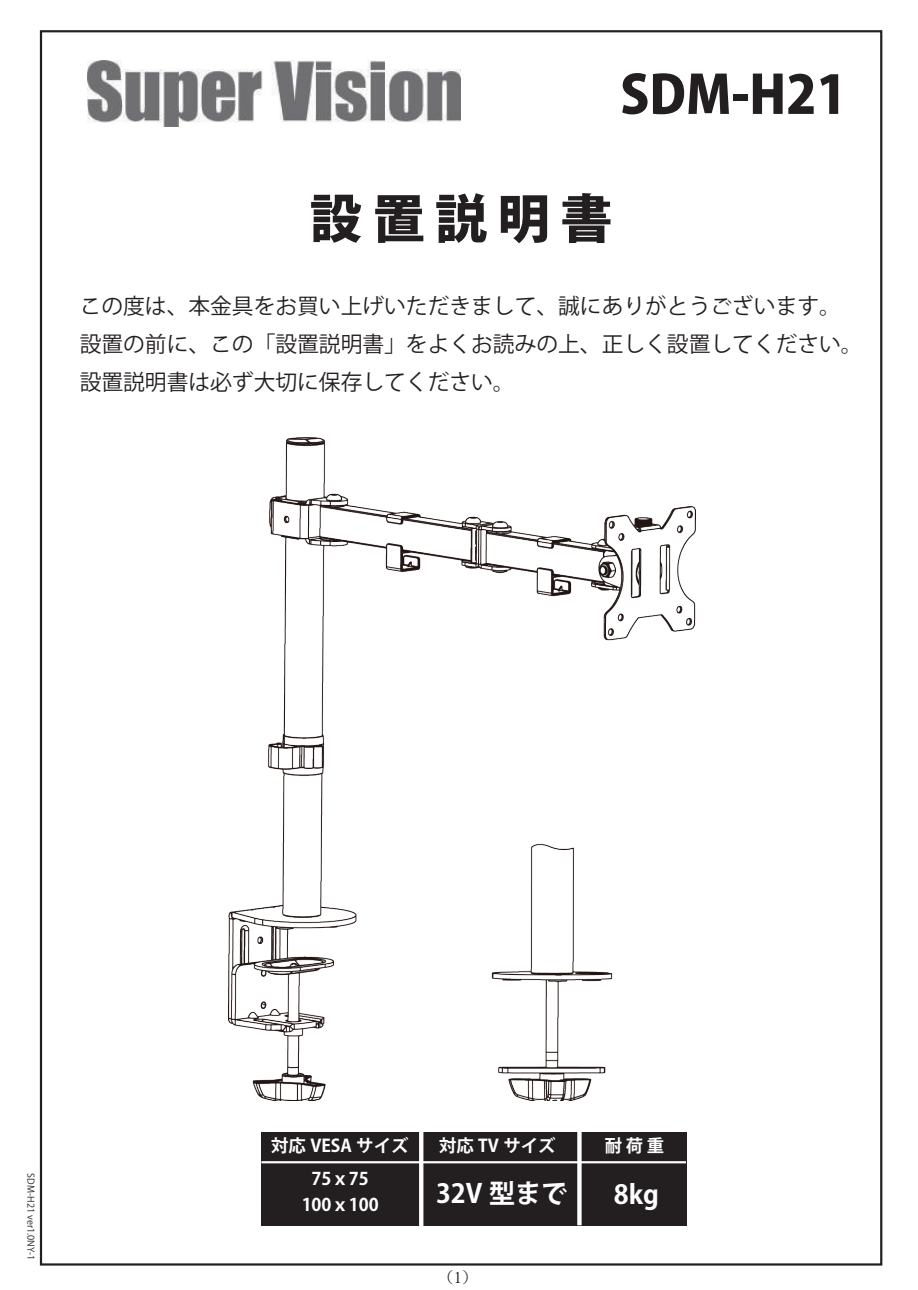
<style>
.page{position:relative;width:918px;height:1290px;background:#fff}
.page>*{position:absolute;margin:0;border:0;box-sizing:border-box;transform-origin:0 0}
.t1{font:800 52.2px "Koz Go Pro";letter-spacing:.1em;color:#231f20}
.t2{font:700 26.1px "Koz Go Pro";color:#fff}
.t3{font:21.75px/38.1px "Koz Go Pro";color:#231f20}
.t4{font:700 17.4px/26.1px "Koz Go Pro";color:#fff;text-align:center}
.t5{font:15.45px "Koz Min Pro";color:#231f20}
.t6{font:9.3px "Koz Go Pro";color:#231f20}
</style>
<div class="page">
<div style="left:261px;top:1132px;width:426px;height:93px;background:#231f20"></div>
<svg style="left:419px;top:1132px;width:4px;height:94px"></svg>
<div style="left:577px;top:1131px;width:5px;height:94px;background:#fff"></div>
<hr style="left:261px;top:1161px;width:425px;height:2px;background:#fff">
<img style="left:229px;top:438px;width:467px;height:663px">
<img style="left:88px;top:61px;width:372px;height:65px">
<h1 class="t1" style="left:620px;top:61px;width:228px">SDM-H21</h1>
<h1 class="t1" style="left:310px;top:185px;width:304px">設置説明書</h1>
<p class="t3" style="left:80px;top:287px;width:784px">この度は、本金具をお買い上げいただきまして、誠にありがとうございます。設置の前に、この「設置説明書」をよくお読みの上、正しく設置してください。設置説明書は必ず大切に保存してください。</p>
<p class="t6" style="left:37px;top:1173px;width:88px;rotate:90deg">SDM-H21 ver1.0NY-1</p>
<p class="t4" style="left:271px;top:1134px;width:139px">対応 VESA サイズ</p>
<p class="t4" style="left:439px;top:1134px;width:118px">対応 TV サイズ</p>
<p class="t4" style="left:605px;top:1134px;width:61px">耐荷重</p>
<p class="t4" style="left:302px;top:1167px;width:79px">75ｘ75<br>100ｘ100</p>
<p class="t2" style="left:436px;top:1176px;width:133px">32V 型まで</p>
<p class="t2" style="left:614px;top:1178px;width:47px">8kg</p>
<p class="t5" style="left:438px;top:1266px;width:42px">（1）</p>
</div>
